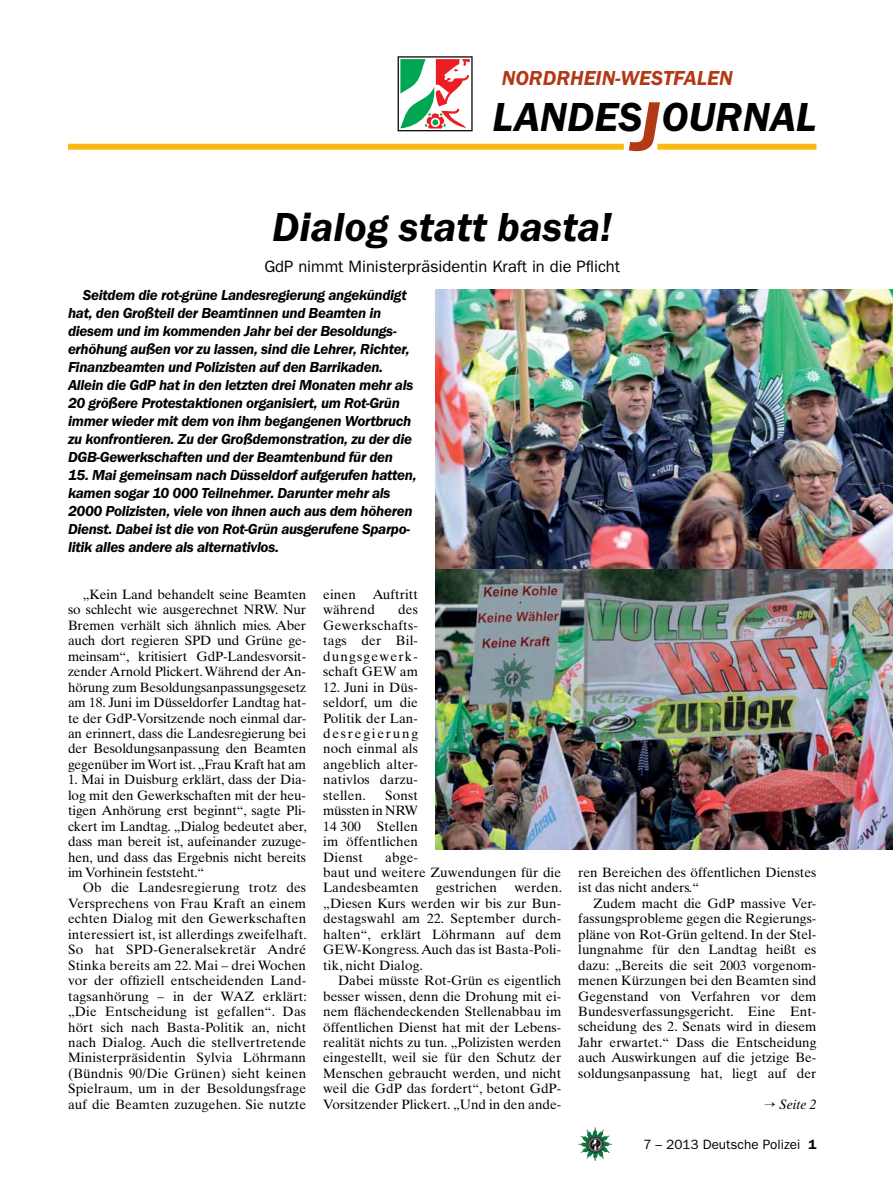
<style>
.page{position:relative;width:893px;height:1191px;background:#fff}
.page>*{position:absolute;margin:0;border:0;box-sizing:border-box;transform-origin:0 0}
.t1{font:italic 600 42px "Franklin Gothic Itc T";color:#000}
.t2{font:italic 600 21px "Franklin Gothic Itc T";color:#b33916}
.t3{font:16.5px "Franklin Gothic";color:#000}
.t4{font:italic 600 15px/18px "Franklin Gothic Itc T";letter-spacing:-.02em;color:#000}
.t5{font:13.5px/15.5px "Times Ten";letter-spacing:.01em;color:#000;text-align:justify}
.t6{font:13.5px "Franklin Gothic";color:#000}
.t7{font:italic 13.5px "Times Ten";color:#000}
.s1{font-size:72px;color:#b33916}
.s2{font-weight:600}
</style>
<div class="page">
<img style="left:578px;top:1127px;width:17px;height:25px">
<svg style="left:398px;top:56px;width:75px;height:75px"></svg>
<div style="left:657px;top:144px;width:159px;height:6px;background:#fdb913"></div>
<div style="left:68px;top:144px;width:556px;height:6px;background:#fdb913"></div>
<img style="left:435px;top:290px;width:458px;height:559px">
<h2 class="t2" style="left:502px;top:66px;width:233px">NORDRHEIN-WESTFALEN</h2>
<h1 class="t1" style="left:492px;top:93px;width:325px">LANDES<span class="s1">J</span>OURNAL</h1>
<h1 class="t1" style="left:272px;top:202px;width:342px">Dialog statt basta!</h1>
<p class="t3" style="left:264px;top:257px;width:357px">GdP nimmt Ministerpräsidentin Kraft in die Pflicht</p>
<p class="t4" style="left:68px;top:285px;width:347px;text-indent:15px">Seitdem die rot-grüne Landesregierung angekündigt hat, den Großteil der Beamtinnen und Beamten in diesem und im kommenden Jahr bei der Besoldungs&shy;erhöhung außen vor zu lassen, sind die Lehrer, Richter, Finanzbeamten und Polizisten auf den Barrikaden.<br>Allein die GdP hat in den letzten drei Monaten mehr als 20 größere Protestaktionen organisiert, um Rot-Grün immer wieder mit dem von ihm begangenen Wortbruch zu konfrontieren. Zu der Großdemonstration, zu der die DGB-Gewerkschaften und der Beamtenbund für den</p>
<p class="t4" style="left:68px;top:465px;width:350px">15. Mai gemeinsam nach Düsseldorf aufgerufen hatten, kamen sogar 10 000 Teilnehmer. Darunter mehr als 2000 Polizisten, viele von ihnen auch aus dem höheren Dienst. Dabei ist die von Rot-Grün ausgerufene Sparpo&shy;litik alles andere als alternativlos.</p>
<p class="t5" style="left:323px;top:586px;width:96px">einen Auftritt während</p>
<p class="t5" style="left:68px;top:586px;width:240px;text-indent:15px">„Kein Land behandelt seine Beamten so schlecht wie ausgerechnet NRW. Nur Bremen verhält sich ähnlich mies. Aber auch dort regieren SPD und Grüne ge&shy;meinsam“, kritisiert GdP-Landesvorsit&shy;zender Arnold Plickert. Während der An&shy;hörung zum Besoldungsanpassungsgesetz am 18. Juni im Düsseldorfer Landtag hat&shy;te der GdP-Vorsitzende noch einmal dar&shy;an erinnert, dass die Landesregierung bei der Besoldungsanpassung den Beamten gegenüber im Wort ist. „Frau Kraft hat am</p>
<p class="t5" style="left:68px;top:772px;width:240px">1. Mai in Duisburg erklärt, dass der Dia&shy;log mit den Gewerkschaften mit der heu&shy;tigen Anhörung erst beginnt“, sagte Pli&shy;ckert im Landtag. „Dialog bedeutet aber, dass man bereit ist, aufeinander zuzuge&shy;hen, und dass das Ergebnis nicht bereits im Vorhinein feststeht.“</p>
<p class="t5" style="left:68px;top:880px;width:240px;text-indent:15px">Ob die Landesregierung trotz des Versprechens von Frau Kraft an einem echten Dialog mit den Gewerkschaften interessiert ist, ist allerdings zweifelhaft.<br>So hat SPD-Generalsekretär André Stinka bereits am 22. Mai – drei Wochen vor der offiziell entscheidenden Land&shy;tagsanhörung – in der WAZ erklärt: „Die Entscheidung ist gefallen“. Das hört sich nach Basta-Politik an, nicht nach Dialog. Auch die stellvertretende Ministerpräsidentin Sylvia Löhrmann (Bündnis 90/Die Grünen) sieht keinen Spielraum, um in der Besoldungsfrage auf die Beamten zuzugehen. Sie nutzte</p>
<p class="t5" style="left:323px;top:602px;width:96px;text-indent:75px">des Gewerkschafts&shy;tags der Bil&shy;dungsgewerk&shy;schaft GEW am</p>
<p class="t5" style="left:323px;top:679px;width:96px">12. Juni in Düs&shy;seldorf, um die Politik der Lan&shy;desregierung noch einmal als angeblich alter&shy;nativlos darzu&shy;stellen.</p>
<p class="t5" style="left:323px;top:787px;width:96px;text-indent:62px">Sonst müssten in NRW 14 300 Stellen im öffentlichen Dienst</p>
<p class="t5" style="left:323px;top:849px;width:240px;text-align:left;text-indent:62px">abge-<br>baut und weitere Zuwendungen für die<br>Landesbeamten</p>
<p class="t5" style="left:323px;top:880px;width:240px;text-indent:191px">werden. „Diesen Kurs werden wir bis zur Bun&shy;destagswahl am 22. September durch&shy;halten“, erklärt Löhrmann auf dem GEW-Kongress. Auch das ist Basta-Poli&shy;tik, nicht Dialog.</p>
<p class="t5" style="left:323px;top:972px;width:240px;text-indent:15px">Dabei müsste Rot-Grün es eigentlich besser wissen, denn die Drohung mit ei&shy;nem flächendeckenden Stellenabbau im öffentlichen Dienst hat mit der Lebens&shy;realität nichts zu tun. „Polizisten werden eingestellt, weil sie für den Schutz der Menschen gebraucht werden, und nicht weil die GdP das fordert“, betont GdP-Vorsitzender Plickert. „Und in den ande-</p>
<p class="t5" style="left:436px;top:880px;width:63px">gestrichen</p>
<p class="t5" style="left:578px;top:864px;width:240px">ren Bereichen des öffentlichen Dienstes ist das nicht anders.“</p>
<p class="t5" style="left:578px;top:895px;width:240px;text-indent:15px">Zudem macht die GdP massive Ver&shy;fassungsprobleme gegen die Regierungs&shy;pläne von Rot-Grün geltend. In der Stel&shy;lungnahme für den Landtag heißt es dazu: „Bereits die seit 2003 vorgenom&shy;menen Kürzungen bei den Beamten sind Gegenstand von Verfahren vor dem Bundesverfassungsgericht. Eine Ent&shy;scheidung des 2. Senats wird in diesem Jahr erwartet.“ Dass die Entscheidung auch Auswirkungen auf die jetzige Be&shy;soldungsanpassung hat, liegt auf der</p>
<p class="t7" style="left:765px;top:1096px;width:53px">→ Seite 2</p>
<p class="t6" style="left:643px;top:1136px;width:175px">7 – 2013 Deutsche Polizei <span class="s2">1</span></p>
</div>
